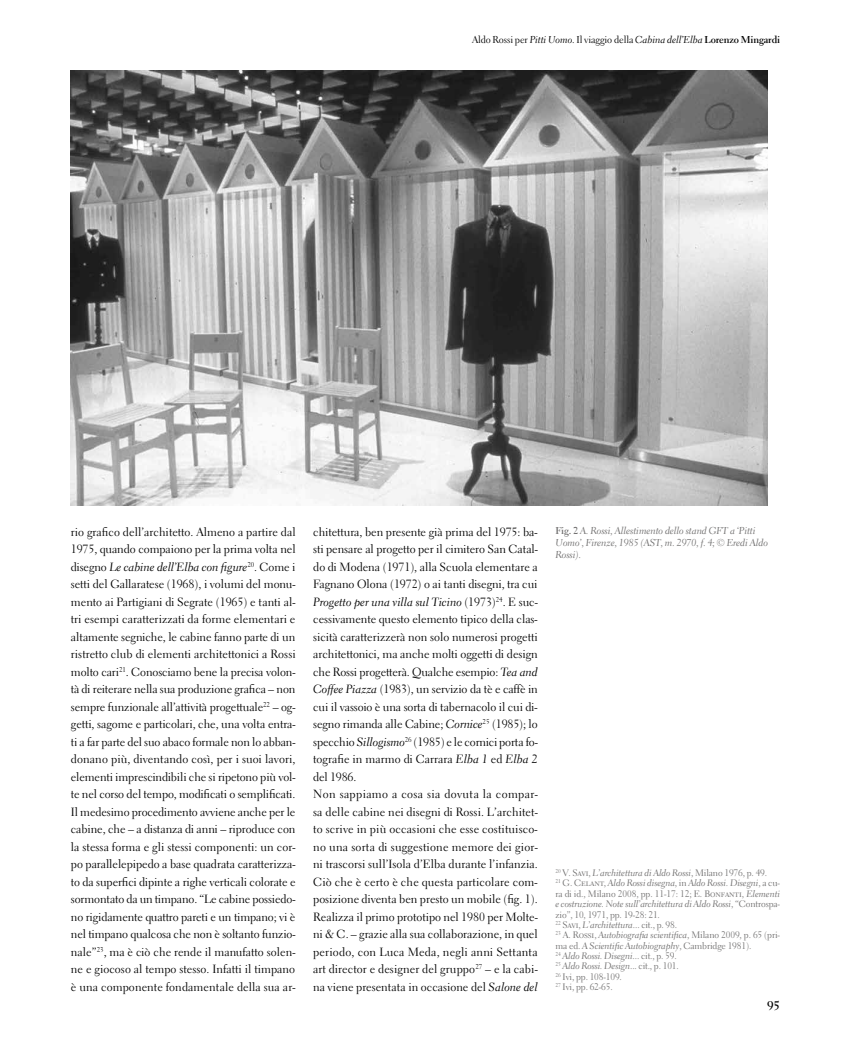
<style>
.page{position:relative;width:851px;height:1063px;background:#fff}
.page>*{position:absolute;margin:0;border:0;box-sizing:border-box;transform-origin:0 0}
.t1{font:700 12.5px "Electra LT Std";color:#000}
.t2{font:11.88px/17.5px "Electra LT Std";letter-spacing:-.005em;color:#000}
.t3{font:11.88px "Electra LT Std Cursive";letter-spacing:-.005em;color:#000}
.t4{font:10px/12px "Electra LT Std Cursive";letter-spacing:-.01em;color:#706f6f}
.t5{font:10px "Electra LT Std";letter-spacing:-.01em;color:#000}
.t6{font:9.38px/10.4px "Electra LT Std Cursive";letter-spacing:-.01em;color:#706f6f}
.t7{font:9.38px/10.4px "Electra LT Std";letter-spacing:-.01em;color:#706f6f}
.s1{font-family:"Electra LT Std Cursive"}
.s2{font-weight:700}
.s3{font-family:"Electra LT Std"}
.s4{font-family:"Electra LT Std";font-weight:700}
</style>
<div class="page">
<img style="left:71px;top:71px;width:696px;height:434px">
<p class="t5" style="left:472px;top:33px;width:309px">Aldo Rossi per <span class="s1">Pitti Uomo</span>. Il viaggio della <span class="s1">Cabina dell’Elba</span> <span class="s2">Lorenzo Mingardi</span></p>
<p class="t2" style="left:71px;top:523px;width:226px">rio grafico dell’architetto. Almeno a partire dal<br>1975, quando compaiono per la prima volta nel</p>
<p class="t3" style="left:71px;top:559px;width:226px"><span class="s3">disegno</span> Le cabine dell’Elba con figure<sup>20</sup><span class="s3">. Come i</span></p>
<p class="t2" style="left:71px;top:575px;width:226px;text-align:justify">setti del Gallaratese (1968), i volumi del monu&shy;mento ai Partigiani di Segrate (1965) e tanti al&shy;tri esempi caratterizzati da forme elementari e altamente segniche, le cabine fanno parte di un ristretto club di elementi architettonici a Rossi molto cari<sup>21</sup>. Conosciamo bene la precisa volon&shy;tà di reiterare nella sua produzione grafica – non sempre funzionale all’attività progettuale<sup>22</sup> – og&shy;getti, sagome e particolari, che, una volta entra&shy;ti a far parte del suo abaco formale non lo abban&shy;donano più, diventando così, per i suoi lavori, elementi imprescindibili che si ripetono più vol&shy;te nel corso del tempo, modificati o semplificati.<br>Il medesimo procedimento avviene anche per le cabine, che – a distanza di anni – riproduce con la stessa forma e gli stessi componenti: un cor&shy;po parallelepipedo a base quadrata caratterizza&shy;to da superfici dipinte a righe verticali colorate e sormontato da un timpano. “Le cabine possiedo&shy;no rigidamente quattro pareti e un timpano; vi è nel timpano qualcosa che non è soltanto funzio&shy;nale”<sup>23</sup>, ma è ciò che rende il manufatto solen&shy;ne e giocoso al tempo stesso. Infatti il timpano è una componente fondamentale della sua ar-</p>
<p class="t2" style="left:313px;top:523px;width:226px;text-align:justify">chitettura, ben presente già prima del 1975: ba&shy;sti pensare al progetto per il cimitero San Catal&shy;do di Modena (1971), alla Scuola elementare a Fagnano Olona (1972) o ai tanti disegni, tra cui</p>
<p class="t3" style="left:313px;top:594px;width:226px">Progetto per una villa sul Ticino <span class="s3">(1973)</span><sup>24</sup><span class="s3">. E suc-</span></p>
<p class="t2" style="left:313px;top:610px;width:226px">cessivamente questo elemento tipico della clas&shy;sicità caratterizzerà non solo numerosi progetti architettonici, ma anche molti oggetti di design che Rossi progetterà. Qualche esempio: <span class="s1">Tea and Coffee Piazza</span> (1983), un servizio da tè e caffè in cui il vassoio è una sorta di tabernacolo il cui di&shy;segno rimanda alle Cabine; <span class="s1">Cornice</span><sup>25</sup> (1985); lo specchio <span class="s1">Sillogismo</span><sup>26</sup> (1985) e le cornici porta fo&shy;tografie in marmo di Carrara <span class="s1">Elba 1</span> ed <span class="s1">Elba 2 </span>del 1986.<br>Non sappiamo a cosa sia dovuta la compar&shy;sa delle cabine nei disegni di Rossi. L’architet&shy;to scrive in più occasioni che esse costituisco&shy;no una sorta di suggestione memore dei gior&shy;ni trascorsi sull’Isola d’Elba durante l’infanzia.<br>Ciò che è certo è che questa particolare com&shy;posizione diventa ben presto un mobile (fig. 1).<br>Realizza il primo prototipo nel 1980 per Molte&shy;ni &amp; C. – grazie alla sua collaborazione, in quel periodo, con Luca Meda, negli anni Settanta art director e designer del gruppo<sup>27</sup> – e la cabi&shy;na viene presentata in occasione del <span class="s1">Salone del</span></p>
<p class="t4" style="left:555px;top:525px;width:214px"><span class="s4">Fig. 2</span> A. Rossi, Allestimento dello stand GFT a ‘Pitti<br>Uomo’, Firenze, 1985 (AST, m. 2970, f. 4; © Eredi Aldo<br>Rossi).</p>
<p class="t6" style="left:555px;top:868px;width:226px"><sup>20</sup> <span class="s3">V. Savi,</span> L’architettura di Aldo Rossi<span class="s3">, Milano 1976, p. 49.<br></span><sup>21</sup> <span class="s3">G. Celant,</span> Aldo Rossi disegna<span class="s3">, in</span> Aldo Rossi. Disegni<span class="s3">, a cu-</span></p>
<p class="t7" style="left:555px;top:888px;width:226px">ra di id., Milano 2008, pp. 11-17: 12; E. Bonfanti, <span class="s1">Elementi</span></p>
<p class="t6" style="left:555px;top:899px;width:226px">e costruzione. Note sull’architettura di Aldo Rossi<span class="s3">, “Controspa-</span></p>
<p class="t7" style="left:555px;top:909px;width:226px">zio”, 10, 1971, pp. 19-28: 21.<br><sup>22</sup> Savi, <span class="s1">L’architettura</span>... cit., p. 98.<br><sup>23</sup> A. Rossi, <span class="s1">Autobiografia scientifica</span>, Milano 2009, p. 65 (pri-</p>
<p class="t6" style="left:555px;top:940px;width:197px"><span class="s3">ma ed.</span> A Scientific Autobiography<span class="s3">, Cambridge 1981).<br></span><sup>24</sup> Aldo Rossi. Disegni<span class="s3">... cit., p. 59.<br></span><sup>25</sup> Aldo Rossi. Design<span class="s3">... cit., p. 101.</span></p>
<p class="t7" style="left:555px;top:971px;width:68px"><sup>26</sup> Ivi, pp. 108-109.<br><sup>27</sup> Ivi, pp. 62-65.</p>
<p class="t1" style="left:767px;top:998px;width:14px">95</p>
</div>
